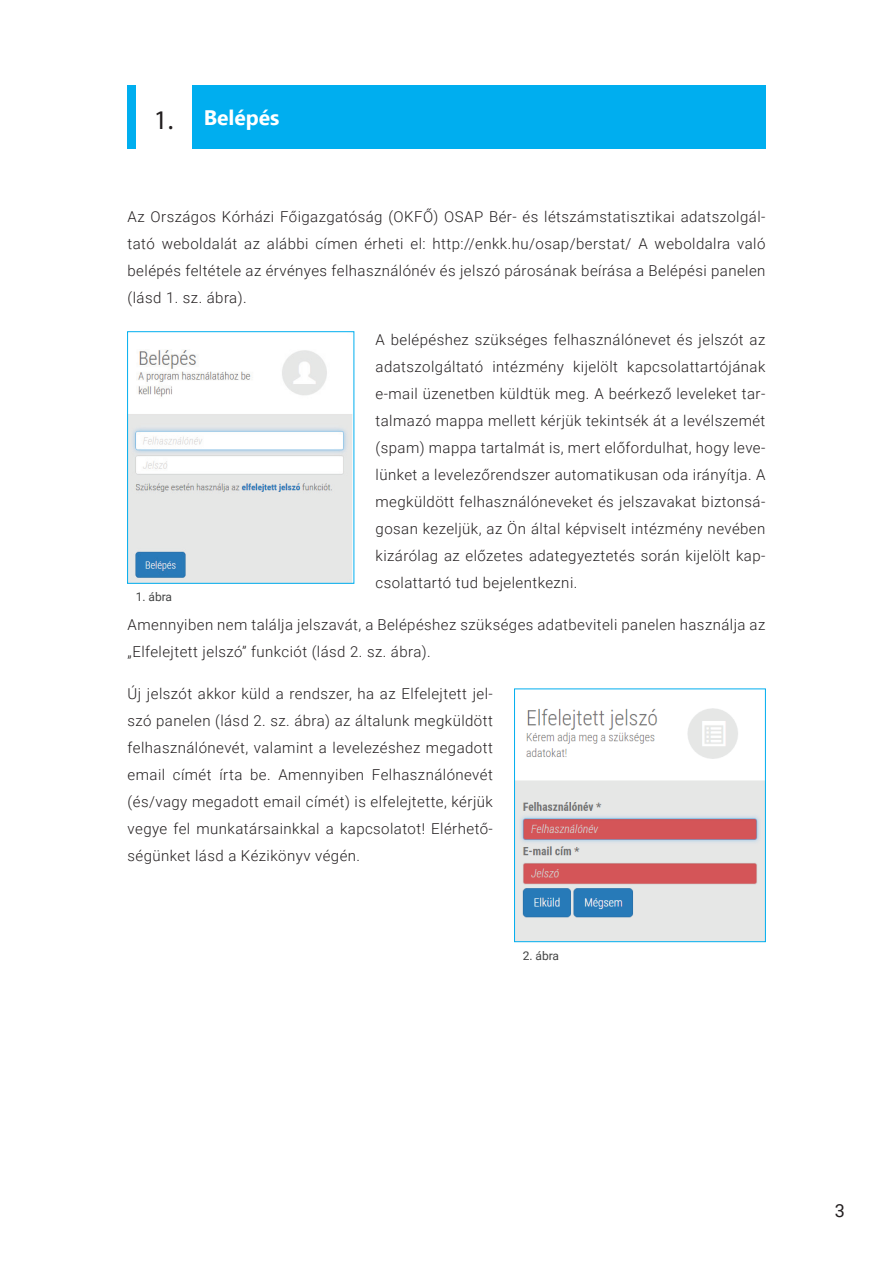
<style>
.page{position:relative;width:893px;height:1263px;background:#fff}
.page>*{position:absolute;margin:0;border:0;box-sizing:border-box;transform-origin:0 0}
.t1{font:700 21px "Ebrima";color:#fff}
.t2{font:18px "Roboto";color:#231f20}
.t3{font:300 15px/27px "Roboto";letter-spacing:.03em;color:#231f20;text-align:justify}
.t4{font:12px "Roboto";color:#434444}
.s1{font-family:"Myriad Pro";font-weight:400;font-size:27px;color:#231f20}
</style>
<div class="page">
<img style="left:129px;top:350px;width:223px;height:232px">
<div style="left:127px;top:331px;width:227px;height:253px;border:1px solid #00aeef"></div>
<img style="left:516px;top:708px;width:248px;height:232px">
<div style="left:514px;top:688px;width:252px;height:254px;border:1px solid #00aeef"></div>
<div style="left:127px;top:85px;width:638px;height:64px;background:#00aeef"></div>
<div style="left:136px;top:74px;width:55px;height:90px;background:#fff"></div>
<h1 class="t1" style="left:154px;top:101px;width:127px"><span class="s1">1.</span> Belépés</h1>
<p class="t3" style="left:128px;top:203px;width:639px">Az Országos Kórházi Főigazgatóság (OKFŐ) OSAP Bér- és létszámstatisztikai adatszolgál&shy;tató weboldalát az alábbi címen érheti el: http://enkk.hu/osap/berstat/ A weboldalra való belépés feltétele az érvényes felhasználónév és jelszó párosának beírása a Belépési panelen (lásd 1. sz. ábra).</p>
<p class="t3" style="left:376px;top:326px;width:391px">A belépéshez szükséges felhasználónevet és jelszót az adatszolgáltató intézmény kijelölt kapcsolattartójának e-mail üzenetben küldtük meg. A beérkező leveleket tar&shy;talmazó mappa mellett kérjük tekintsék át a levélszemét (spam) mappa tartalmát is, mert előfordulhat, hogy leve&shy;lünket a levelezőrendszer automatikusan oda irányítja. A megküldött felhasználóneveket és jelszavakat biztonsá&shy;gosan kezeljük, az Ön által képviselt intézmény nevében kizárólag az előzetes adategyeztetés során kijelölt kap&shy;csolattartó tud bejelentkezni.</p>
<p class="t3" style="left:128px;top:611px;width:639px">Amennyiben nem találja jelszavát, a Belépéshez szükséges adatbeviteli panelen használja az „Elfelejtett jelszó” funkciót (lásd 2. sz. ábra).</p>
<p class="t3" style="left:128px;top:680px;width:367px">Új jelszót akkor küld a rendszer, ha az Elfelejtett jel&shy;szó panelen (lásd 2. sz. ábra) az általunk megküldött felhasználónevét, valamint a levelezéshez megadott email címét írta be. Amennyiben Felhasználónevét (és/vagy megadott email címét) is elfelejtette, kérjük vegye fel munkatársainkkal a kapcsolatot! Elérhető&shy;ségünket lásd a Kézikönyv végén.</p>
<p class="t4" style="left:136px;top:588px;width:38px">1. ábra</p>
<p class="t4" style="left:523px;top:947px;width:38px">2. ábra</p>
<p class="t2" style="left:835px;top:1197px;width:12px">3</p>
</div>
